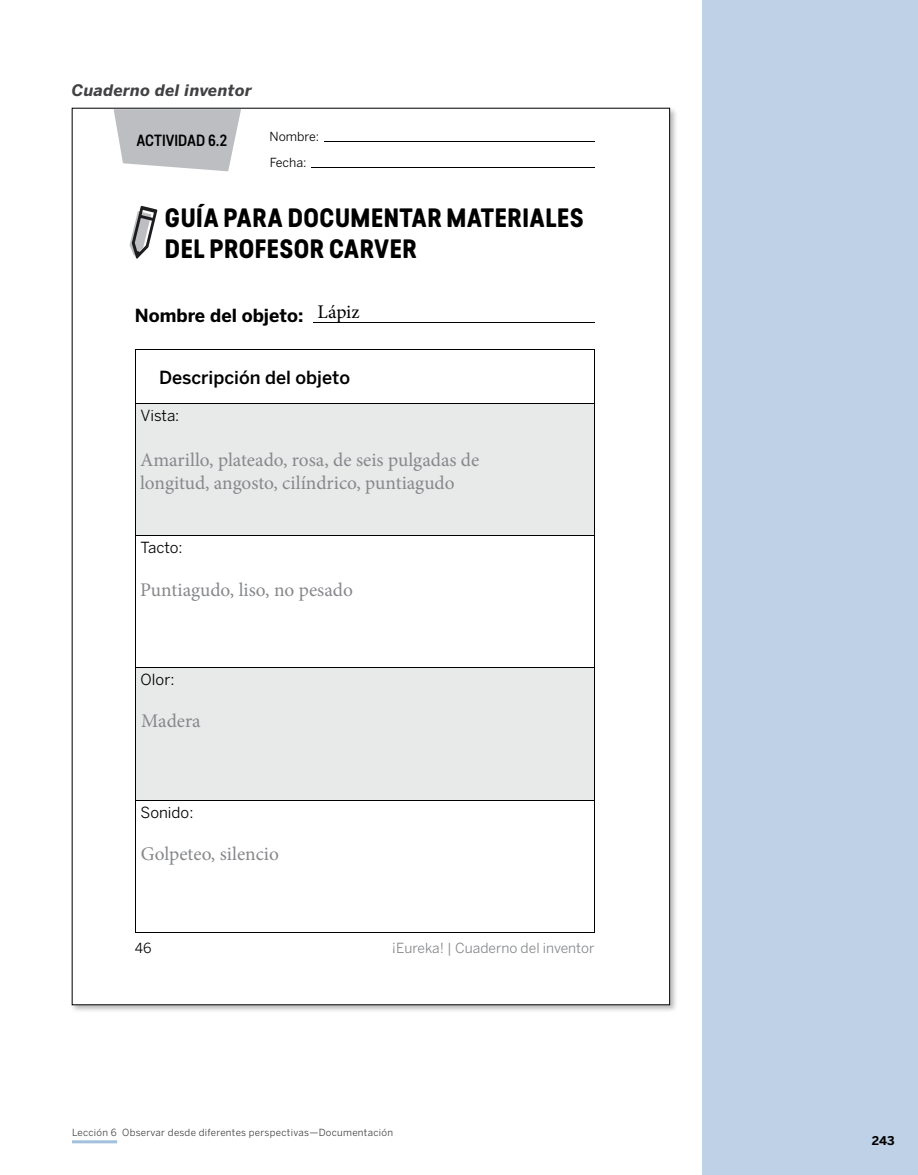
<style>
.page{position:relative;width:918px;height:1175px;background:#fff}
.page>*{position:absolute;margin:0;border:0;box-sizing:border-box;transform-origin:0 0}
.t1{font:700 24.9px/30.3px "Predige Rounded";letter-spacing:.02em;color:#000}
.t2{font:19.35px/23.2px "Minion Pro";color:#86888b}
.t3{font:700 18px "Benton Sans";color:#000}
.t4{font:500 18px "Benton Sans";color:#000}
.t5{font:italic 700 15.75px "Benton Sans";letter-spacing:.02em;color:#414042}
.t6{font:15.15px "Benton Sans";color:#000}
.t7{font:500 15.15px "Predige Rounded";color:#000}
.t8{font:13.8px "Benton Sans";color:#86888b}
.t9{font:13.8px "Benton Sans";color:#000}
.t10{font:12.45px/26.2px "Benton Sans";color:#000}
.t11{font:700 12px "Benton Sans";color:#000}
.t12{font:9.75px "Benton Sans";letter-spacing:.03em;color:#414042}
</style>
<div class="page">
<div style="left:702px;top:0;width:216px;height:1174px;background:#bed1e6"></div>
<hr style="left:72px;top:1140px;width:45px;height:3px;background:#a3c0dc">
<div style="left:70px;top:107px;width:608px;height:906px;background:#000;opacity:.29"></div>
<div style="left:72px;top:108px;width:598px;height:896px;background:#fff"></div>
<svg style="left:114px;top:110px;width:127px;height:61px;background:#c5c7c9"></svg>
<hr style="left:324px;top:141px;width:271px;height:1px;background:#000">
<hr style="left:311px;top:167px;width:284px;height:1px;background:#000">
<svg style="left:136px;top:404px;width:458px;height:395px;fill:#e8e9e9"></svg>
<hr style="left:135px;top:349px;width:460px;height:1px;background:#000">
<hr style="left:135px;top:350px;width:1px;height:53px;background:#000">
<hr style="left:594px;top:350px;width:1px;height:53px;background:#000">
<hr style="left:135px;top:403px;width:460px;height:1px;background:#000">
<hr style="left:135px;top:404px;width:1px;height:131px;background:#000">
<hr style="left:594px;top:404px;width:1px;height:131px;background:#000">
<hr style="left:135px;top:535px;width:460px;height:1px;background:#000">
<hr style="left:135px;top:536px;width:1px;height:131px;background:#000">
<hr style="left:594px;top:536px;width:1px;height:131px;background:#000">
<hr style="left:135px;top:667px;width:460px;height:1px;background:#000">
<hr style="left:135px;top:668px;width:1px;height:131px;background:#000">
<hr style="left:594px;top:668px;width:1px;height:131px;background:#000">
<hr style="left:135px;top:799px;width:460px;height:1px;background:#000">
<hr style="left:135px;top:800px;width:1px;height:132px;background:#000">
<hr style="left:594px;top:800px;width:1px;height:132px;background:#000">
<hr style="left:135px;top:932px;width:460px;height:1px;background:#000">
<hr style="left:313px;top:322px;width:282px;height:1px;background:#000">
<svg style="left:130px;top:206px;width:27px;height:53px"></svg>
<p class="t5" style="left:72px;top:81px;width:182px">Cuaderno del inventor</p>
<p class="t7" style="left:136px;top:130px;width:93px">ACTIVIDAD 6.2</p>
<p class="t10" style="left:269px;top:123px;width:51px">Nombre:<br>Fecha:</p>
<p class="t1" style="left:165px;top:203px;width:420px">GUÍA PARA DOCUMENTAR MATERIALES<br>DEL PROFESOR CARVER</p>
<p class="t3" style="left:135px;top:305px;width:226px">Nombre del objeto: <sup>Lápiz</sup></p>
<p class="t4" style="left:159px;top:366px;width:192px">Descripción del objeto</p>
<p class="t6" style="left:141px;top:406px;width:40px">Vista:</p>
<p class="t2" style="left:140px;top:448px;width:341px">Amarillo, plateado, rosa, de seis pulgadas de longitud, angosto, cilíndrico, puntiagudo</p>
<p class="t6" style="left:141px;top:539px;width:44px">Tacto:</p>
<p class="t2" style="left:140px;top:578px;width:214px">Puntiagudo, liso, no pesado</p>
<p class="t6" style="left:141px;top:671px;width:35px">Olor:</p>
<p class="t2" style="left:141px;top:709px;width:61px">Madera</p>
<p class="t6" style="left:141px;top:803px;width:54px">Sonido:</p>
<p class="t2" style="left:141px;top:842px;width:140px">Golpeteo, silencio</p>
<p class="t9" style="left:135px;top:939px;width:18px">46</p>
<p class="t8" style="left:392px;top:939px;width:204px">¡Eureka! | Cuaderno del inventor</p>
<p class="t12" style="left:72px;top:1126px;width:323px">Lección 6 Observar desde diferentes perspectivas—Documentación</p>
<p class="t11" style="left:872px;top:1133px;width:24px">243</p>
</div>
